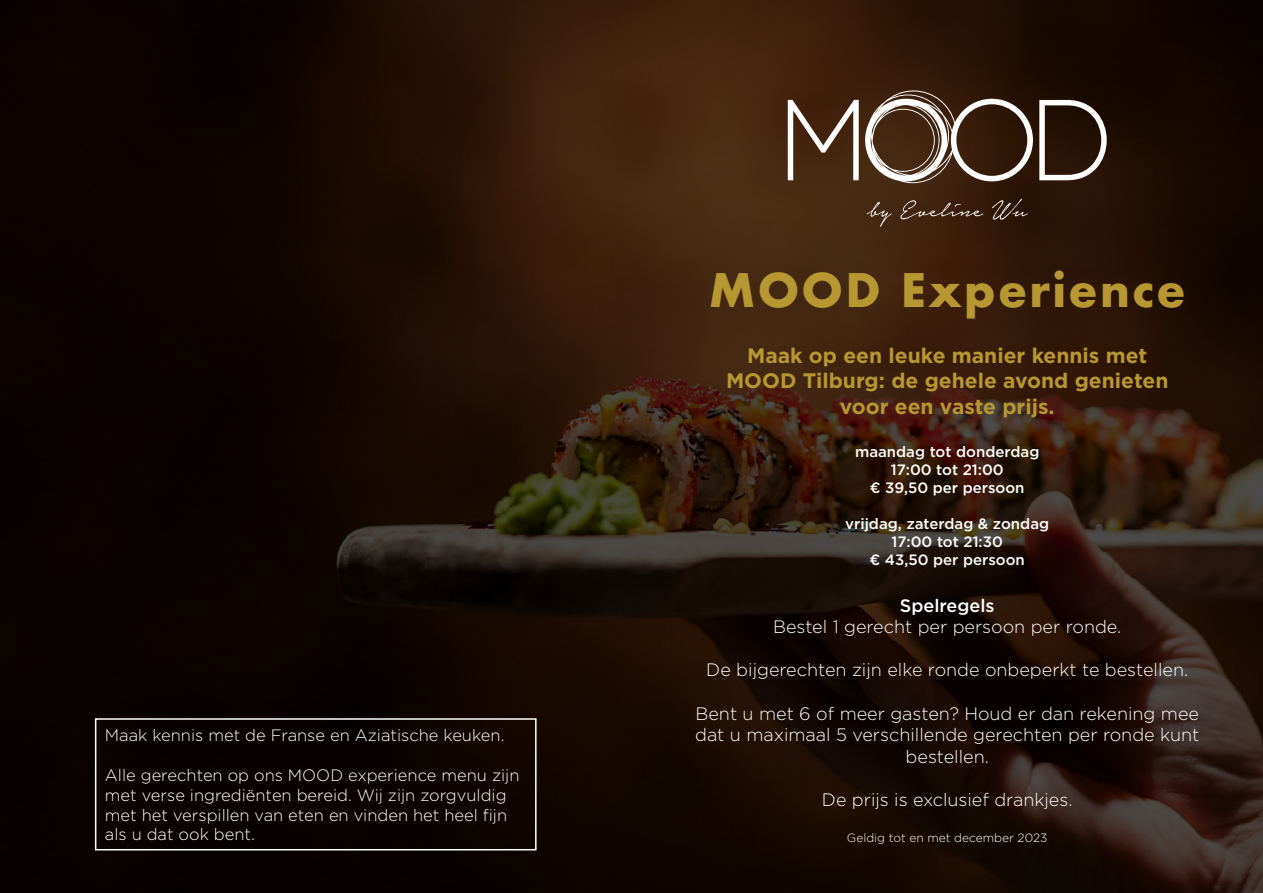
<style>
.page{position:relative;width:1263px;height:893px;background:#fff}
.page>*{position:absolute;margin:0;border:0;box-sizing:border-box;transform-origin:0 0}
.t1{font:700 45px "Futura";letter-spacing:.05em;color:#b79731}
.t2{font:700 21px/25.2px "Gotham";color:#b79731;text-align:center}
.t3{font:300 18px/21.6px "Gotham";color:#fff;text-align:center}
.t4{font:500 18px "Gotham";color:#fff}
.t5{font:300 16.5px/19.8px "Gotham";color:#fff}
.t6{font:500 15px/18px "Gotham";color:#fff;text-align:center}
.t7{font:300 12px "Gotham";color:#fff}
</style>
<div class="page">
<img style="left:0;top:0;width:1263px;height:893px">
<div style="left:95px;top:718px;width:441px;height:132px;border:2px solid #fff"></div>
<svg style="left:865px;top:90px;width:168px;height:93px"></svg>
<svg style="left:1039px;top:100px;width:68px;height:80px"></svg>
<svg style="left:788px;top:100px;width:71px;height:80px"></svg>
<svg style="left:867px;top:202px;width:25px;height:25px"></svg>
<svg style="left:900px;top:200px;width:83px;height:19px;background:#533927"></svg>
<svg style="left:992px;top:199px;width:36px;height:21px"></svg>
<p class="t5" style="left:105px;top:725px;width:401px">Maak kennis met de Franse en Aziatische keuken.</p>
<p class="t5" style="left:105px;top:765px;width:416px">Alle gerechten op ons MOOD experience menu zijn met verse ingrediënten bereid. Wij zijn zorgvuldig met het verspillen van eten en vinden het heel fijn als u dat ook bent.</p>
<h1 class="t1" style="left:709px;top:257px;width:478px">MOOD Experience</h1>
<p class="t2" style="left:726px;top:343px;width:444px">Maak op een leuke manier kennis met<br>MOOD Tilburg: de gehele avond genieten voor een vaste prijs.</p>
<p class="t6" style="left:855px;top:442px;width:186px">maandag tot donderdag<br>17:00 tot 21:00<br>€ 39,50 per persoon</p>
<p class="t6" style="left:845px;top:514px;width:205px">vrijdag, zaterdag &amp; zondag<br>17:00 tot 21:30<br>€ 43,50 per persoon</p>
<p class="t4" style="left:900px;top:593px;width:96px">Spelregels</p>
<p class="t3" style="left:773px;top:615px;width:350px">Bestel 1 gerecht per persoon per ronde.</p>
<p class="t3" style="left:706px;top:659px;width:483px">De bijgerechten zijn elke ronde onbeperkt te bestellen.</p>
<p class="t3" style="left:695px;top:702px;width:506px">Bent u met 6 of meer gasten? Houd er dan rekening mee dat u maximaal 5 verschillende gerechten per ronde kunt bestellen.</p>
<p class="t3" style="left:822px;top:788px;width:252px">De prijs is exclusief drankjes.</p>
<p class="t7" style="left:847px;top:830px;width:202px">Geldig tot en met december 2023</p>
</div>
